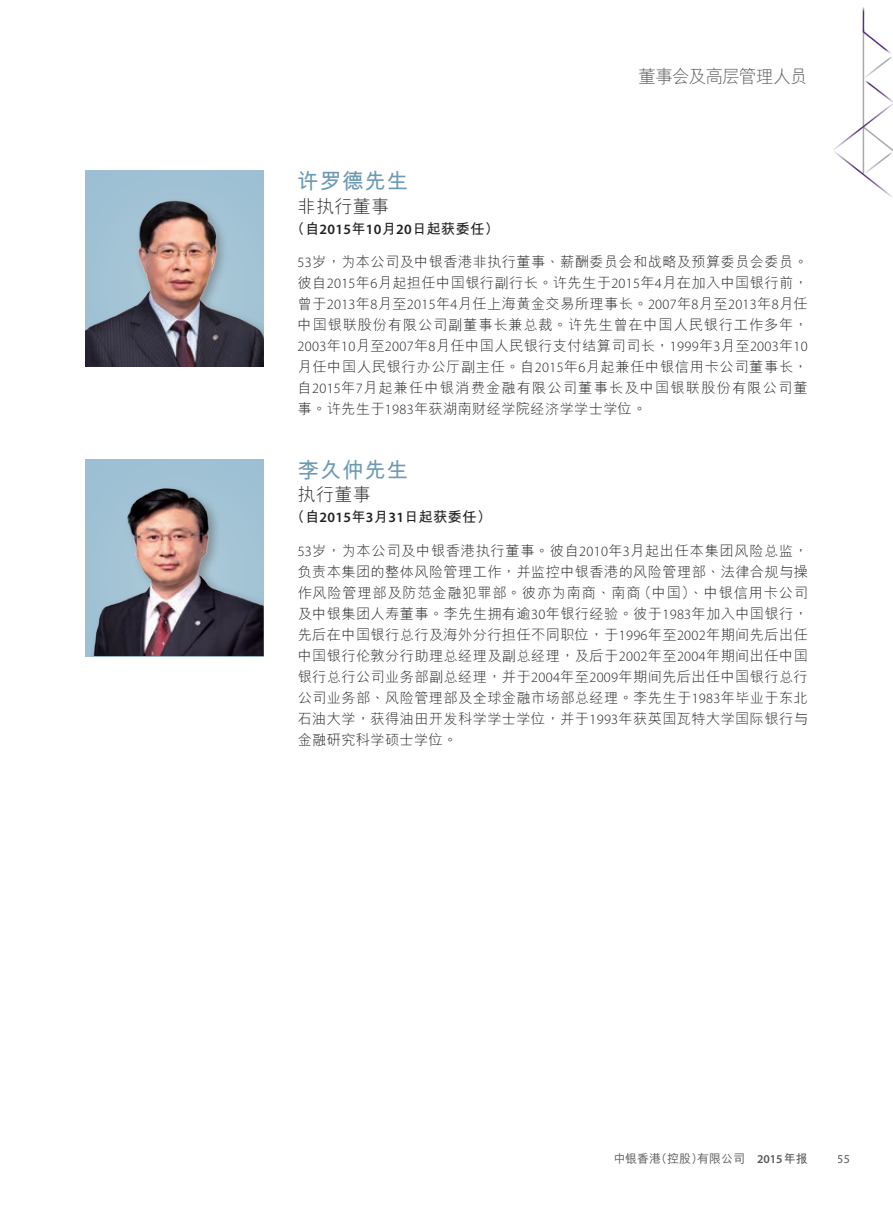
<style>
.page{position:relative;width:893px;height:1212px;background:#fff}
.page>*{position:absolute;margin:0;border:0;box-sizing:border-box;transform-origin:0 0}
.t1{font:700 21.75px "M Hei HKS";letter-spacing:.02em;color:#6c99b3}
.t2{font:300 18px "M Hei HKS";letter-spacing:-.06em;color:#57585a}
.t3{font:300 18px "M Hei HKS";letter-spacing:.02em;color:#231f20}
.t4{font:300 14.25px/21px "M Hei HKS";letter-spacing:.025em;color:#231f20;text-align:justify}
.t5{font:700 14.25px "M Hei HKS";letter-spacing:.02em;color:#231f20}
.t6{font:500 12px "M Hei HKS";color:#57585a}
.t7{font:12px "Myriad Pro";color:#57585a}
.s1{font-family:"Myriad Pro";font-weight:600}
.s2{font-family:"Myriad Pro"}
.s3{font-weight:700}
</style>
<div class="page">
<svg style="left:833px;top:7px;width:60px;height:190px"></svg>
<div style="left:85px;top:170px;width:179px;height:197px;background:#9fc1d4"></div>
<img style="left:85px;top:200px;width:179px;height:167px">
<div style="left:85px;top:459px;width:179px;height:197px;background:#9fc1d4"></div>
<img style="left:93px;top:488px;width:171px;height:168px">
<p class="t2" style="left:638px;top:64px;width:171px">董事會及高層管理人員</p>
<h1 class="t1" style="left:298px;top:165px;width:112px">許羅德先生</h1>
<p class="t3" style="left:298px;top:194px;width:93px">非執行董事</p>
<p class="t5" style="left:291px;top:218px;width:210px">（自<span class="s1">2015</span>年<span class="s1">10</span>月<span class="s1">20</span>日起獲委任）</p>
<p class="t4" style="left:298px;top:251px;width:512px"><span class="s2">53</span>歲，為本公司及中銀香港非執行董事、薪酬委員會和戰略及預算委員會委員。彼自<span class="s2">2015</span>年<span class="s2">6</span>月起擔任中國銀行副行長。許先生於<span class="s2">2015</span>年<span class="s2">4</span>月在加入中國銀行前，曾於<span class="s2">2013</span>年<span class="s2">8</span>月至<span class="s2">2015</span>年<span class="s2">4</span>月任上海黃金交易所理事長。<span class="s2">2007</span>年<span class="s2">8</span>月至<span class="s2">2013</span>年<span class="s2">8</span>月任中國銀聯股份有限公司副董事長兼總裁。許先生曾在中國人民銀行工作多年，<span class="s2">2003</span>年<span class="s2">10</span>月至<span class="s2">2007</span>年<span class="s2">8</span>月任中國人民銀行支付結算司司長，<span class="s2">1999</span>年<span class="s2">3</span>月至<span class="s2">2003</span>年<span class="s2">10</span>月任中國人民銀行辦公廳副主任。自<span class="s2">2015</span>年<span class="s2">6</span>月起兼任中銀信用卡公司董事長，自<span class="s2">2015</span>年<span class="s2">7</span>月起兼任中銀消費金融有限公司董事長及中國銀聯股份有限公司董事。許先生於<span class="s2">1983</span>年獲湖南財經學院經濟學學士學位。</p>
<h1 class="t1" style="left:298px;top:454px;width:112px">李久仲先生</h1>
<p class="t3" style="left:298px;top:482px;width:75px">執行董事</p>
<p class="t5" style="left:291px;top:507px;width:202px">（自<span class="s1">2015</span>年<span class="s1">3</span>月<span class="s1">31</span>日起獲委任）</p>
<p class="t4" style="left:298px;top:540px;width:512px"><span class="s2">53</span>歲，為本公司及中銀香港執行董事。彼自<span class="s2">2010</span>年<span class="s2">3</span>月起出任本集團風險總監，負責本集團的整體風險管理工作，並監控中銀香港的風險管理部、法律合規與操作風險管理部及防範金融犯罪部。彼亦為南商、南商（中國）、中銀信用卡公司及中銀集團人壽董事。李先生擁有逾<span class="s2">30</span>年銀行經驗。彼於<span class="s2">1983</span>年加入中國銀行，先後在中國銀行總行及海外分行擔任不同職位，於<span class="s2">1996</span>年至<span class="s2">2002</span>年期間先後出任中國銀行倫敦分行助理總經理及副總經理，及後於<span class="s2">2002</span>年至<span class="s2">2004</span>年期間出任中國銀行總行公司業務部副總經理，並於<span class="s2">2004</span>年至<span class="s2">2009</span>年期間先後出任中國銀行總行公司業務部、風險管理部及全球金融市場部總經理。李先生於<span class="s2">1983</span>年畢業於東北石油大學，獲得油田開發科學學士學位，並於<span class="s2">1993</span>年獲英國瓦特大學國際銀行與金融研究科學碩士學位。</p>
<p class="t6" style="left:613px;top:1150px;width:196px">中銀香港（控股）有限公司 <span class="s1">2015</span><span class="s3">年報</span></p>
<p class="t7" style="left:838px;top:1151px;width:14px">55</p>
</div>
